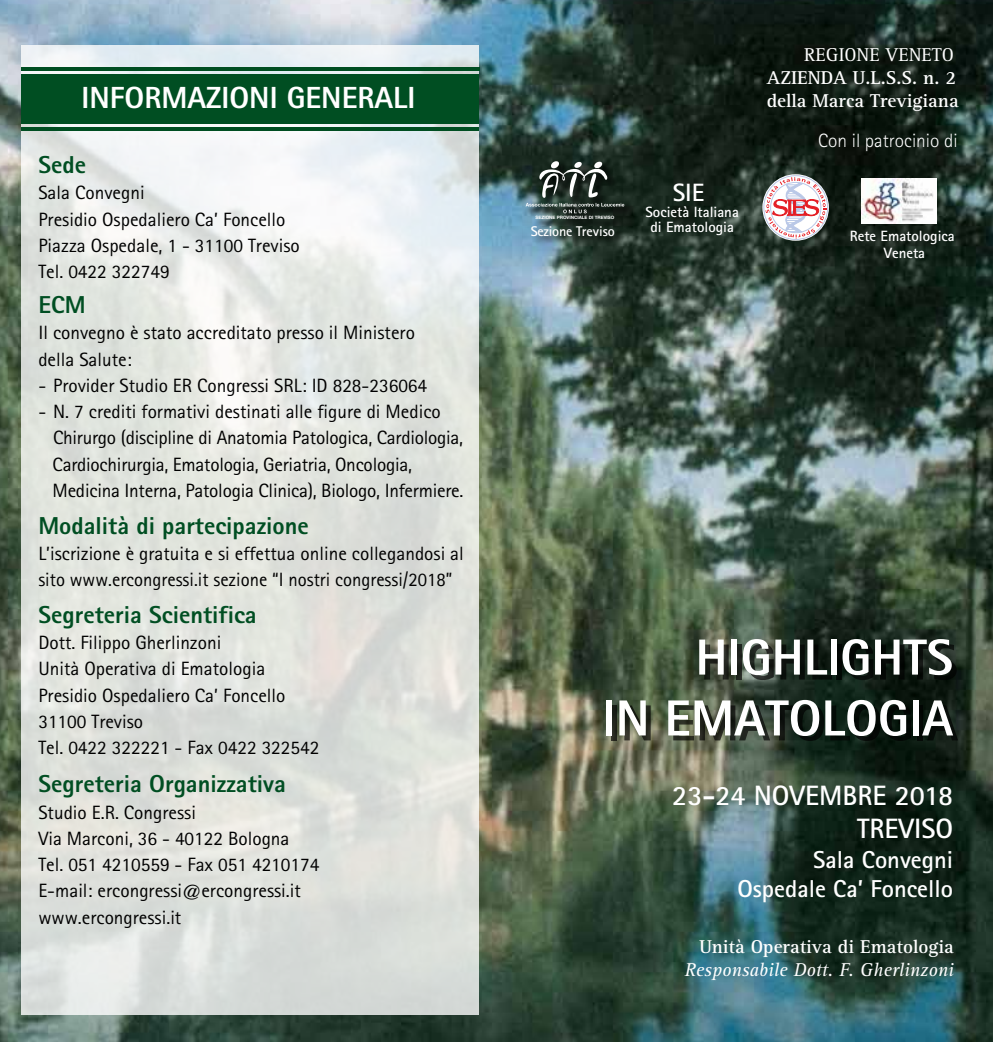
<style>
.page{position:relative;width:993px;height:1042px;background:#fff}
.page>*{position:absolute;margin:0;border:0;box-sizing:border-box;transform-origin:0 0}
.t1{font:800 50.75px/60.9px "Rotis Sans Serif";color:#fff;text-align:right}
.t2{font:800 30.62px "Rotis Sans Serif";color:#fff}
.t3{font:700 28px/33.6px "Rotis Sans Serif";color:#fff;text-align:right}
.t4{font:700 25.03px "Rotis Sans Serif";color:#fff}
.t5{font:800 24.5px "Rotis Sans Serif";color:#004e22}
.t6{font:700 24.5px/29.4px "Rotis Sans Serif";color:#fff;text-align:right}
.t7{font:19.25px/26.2px "Rotis Sans Serif";color:#000}
.t8{font:700 19.25px/23.1px "Rotis Serif";color:#fff}
.t9{font:italic 19.25px "Rotis Serif";color:#fff}
.t10{font:300 19.25px "Rotis Sans Serif";color:#fff}
.t11{font:19.25px "Rotis Serif";color:#fff}
.t12{font:700 14.88px/17.8px "Rotis Sans Serif";color:#fff;text-align:center}
.t13{font:700 14px "Rotis Sans Serif";letter-spacing:-.015em;color:#fff}
.t14{font:700 4.55px "Helvetica Neue";color:#fff}
</style>
<div class="page">
<img style="left:0;top:0;width:992px;height:1042px">
<svg style="left:21px;top:45px;width:458px;height:969px;background:#e1e4e0"></svg>
<div style="left:21px;top:74px;width:458px;height:50px;background:#004e22"></div>
<hr style="left:21px;top:67px;width:458px;height:3px;background:#004e22">
<hr style="left:21px;top:128px;width:458px;height:3px;background:#004e22">
<img style="left:522px;top:158px;width:115px;height:95px">
<svg style="left:525px;top:161px;width:99px;height:52px;background:#414d48"></svg>
<img style="left:861px;top:178px;width:74px;height:45px">
<svg style="left:762px;top:174px;width:66px;height:67px"></svg>
<div style="left:763px;top:175px;width:64px;height:65px;border:1px solid #bac8e7;border-radius:50%"></div>
<svg style="left:765px;top:177px;width:61px;height:62px"></svg>
<h2 class="t2" style="left:82px;top:78px;width:335px">INFORMAZIONI GENERALI</h2>
<p class="t5" style="left:38px;top:149px;width:49px">Sede</p>
<p class="t7" style="left:38px;top:179px;width:263px">Sala Convegni<br>Presidio Ospedaliero Ca’ Foncello<br>Piazza Ospedale, 1 - 31100 Treviso<br>Tel. 0422 322749</p>
<p class="t5" style="left:38px;top:289px;width:49px">ECM</p>
<p class="t7" style="left:38px;top:319px;width:378px">Il convegno è stato accreditato presso il Ministero della Salute:</p>
<p class="t7" style="left:38px;top:372px;width:390px">- Provider Studio ER Congressi SRL: ID 828-236064</p>
<p class="t7" style="left:53px;top:398px;width:412px;text-indent:-14px">- N. 7 crediti formativi destinati alle figure di Medico Chirurgo (discipline di Anatomia Patologica, Cardiologia, Cardiochirurgia, Ematologia, Geriatria, Oncologia, Medicina Interna, Patologia Clinica), Biologo, Infermiere.</p>
<p class="t5" style="left:38px;top:510px;width:272px">Modalità di partecipazione</p>
<p class="t7" style="left:38px;top:540px;width:427px">L’iscrizione è gratuita e si effettua online collegandosi al sito www.ercongressi.it sezione “I nostri congressi/2018”</p>
<p class="t5" style="left:38px;top:599px;width:220px">Segreteria Scientifica</p>
<p class="t7" style="left:38px;top:629px;width:282px">Dott. Filippo Gherlinzoni<br>Unità Operativa di Ematologia<br>Presidio Ospedaliero Ca’ Foncello<br>31100 Treviso<br>Tel. 0422 322221 - Fax 0422 322542</p>
<p class="t5" style="left:38px;top:768px;width:249px">Segreteria Organizzativa</p>
<p class="t7" style="left:38px;top:799px;width:282px">Studio E.R. Congressi<br>Via Marconi, 36 - 40122 Bologna<br>Tel. 051 4210559 - Fax 051 4210174<br>E-mail: ercongressi@ercongressi.it www.ercongressi.it</p>
<p class="t14" style="left:535px;top:215px;width:80px">SEZIONE PROVINCIALE DI TREVISO</p>
<h3 class="t4" style="left:672px;top:177px;width:33px">SIE</h3>
<p class="t12" style="left:645px;top:202px;width:95px">Società Italiana</p>
<p class="t13" style="left:530px;top:222px;width:86px">Sezione Treviso</p>
<p class="t12" style="left:650px;top:218px;width:85px">di Ematologia</p>
<p class="t11" style="left:803px;top:44px;width:151px">REGIONE VENETO</p>
<p class="t8" style="left:766px;top:66px;width:193px">AZIENDA U.L.S.S. n. 2 della Marca Trevigiana</p>
<p class="t10" style="left:818px;top:130px;width:141px">Con il patrocinio di</p>
<p class="t12" style="left:849px;top:226px;width:106px">Rete Ematologica<br>Veneta</p>
<h1 class="t1" style="left:602px;top:626px;width:352px">HIGHLIGHTS<br>IN EMATOLOGIA</h1>
<h3 class="t3" style="left:672px;top:778px;width:282px">23-24 NOVEMBRE 2018<br>TREVISO</h3>
<p class="t6" style="left:737px;top:844px;width:217px">Sala Convegni<br>Ospedale Ca’ Foncello</p>
<p class="t8" style="left:699px;top:935px;width:256px">Unità Operativa di Ematologia</p>
<p class="t9" style="left:684px;top:959px;width:271px">Responsabile Dott. F. Gherlinzoni</p>
</div>
